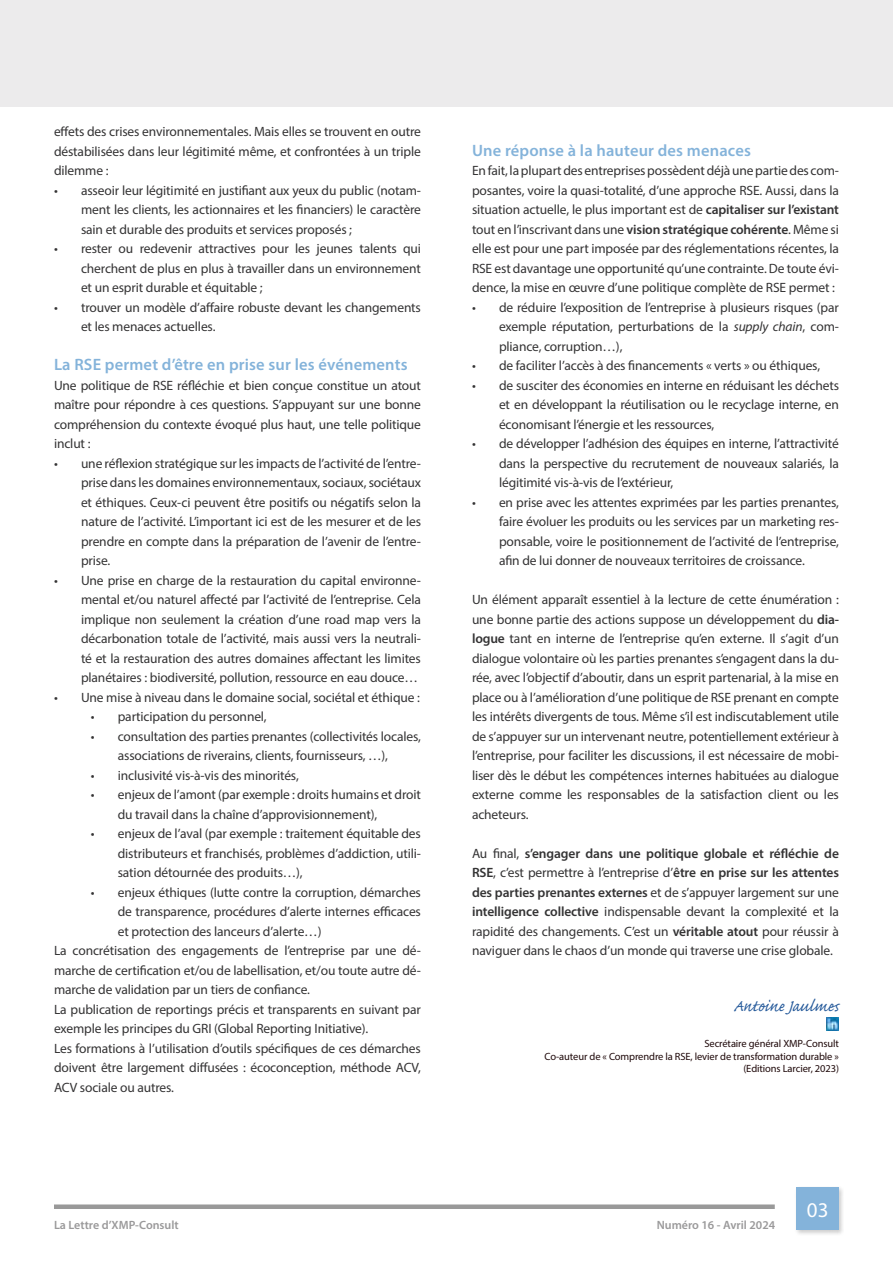
<style>
.page{position:relative;width:893px;height:1263px;background:#fff}
.page>*{position:absolute;margin:0;border:0;box-sizing:border-box;transform-origin:0 0}
.t1{font:21px "Caflisch Script Pro";letter-spacing:-.01em;color:#275b9b}
.t2{font:21px "Myriad Pro";color:#fff}
.t3{font:600 16.5px "Myriad Pro";letter-spacing:.01em;color:#84b3da}
.t4{font:13.5px/19.5px "Myriad Pro";letter-spacing:-.01em;color:#343334;text-align:justify}
.t5{font:600 12px "Myriad Pro";color:#9a999a}
.t6{font:10.5px/12.6px "Myriad Pro";letter-spacing:-.01em;color:#1f090a;text-align:right}
.s1{font-weight:600}
.s2{font-style:italic}
</style>
<div class="page">
<div style="left:54px;top:1204px;width:721px;height:5px;background:#999"></div>
<div style="left:795px;top:1186px;width:49px;height:49px;background:#000;opacity:.2"></div>
<div style="left:796px;top:1188px;width:43px;height:42px;background:#84b3da"></div>
<div style="left:0;top:0;width:893px;height:106px;background:#ecebec"></div>
<svg style="left:826px;top:1017px;width:13px;height:13px"></svg>
<p class="t4" style="left:54px;top:122px;width:368px">effets des crises environnementales. Mais elles se trouvent en outre déstabilisées dans leur légitimité même, et confrontées à un triple dilemme :</p>
<p class="t4" style="left:81px;top:180px;width:341px;text-indent:-27px">• asseoir leur légitimité en justifiant aux yeux du public (notam&shy;ment les clients, les actionnaires et les financiers) le caractère sain et durable des produits et services proposés ;</p>
<p class="t4" style="left:81px;top:239px;width:341px;text-indent:-27px">• rester ou redevenir attractives pour les jeunes talents qui cherchent de plus en plus à travailler dans un environnement et un esprit durable et équitable ;</p>
<p class="t4" style="left:81px;top:297px;width:341px;text-indent:-27px">• trouver un modèle d’affaire robuste devant les changements et les menaces actuelles.</p>
<p class="t3" style="left:54px;top:354px;width:355px">La RSE permet d’être en prise sur les événements</p>
<p class="t4" style="left:54px;top:375px;width:368px">Une politique de RSE réfléchie et bien conçue constitue un atout maître pour répondre à ces questions. S’appuyant sur une bonne compréhension du contexte évoqué plus haut, une telle politique inclut :</p>
<p class="t4" style="left:81px;top:453px;width:341px;text-indent:-27px">• une réflexion stratégique sur les impacts de l’activité de l’entre&shy;prise dans les domaines environnementaux, sociaux, sociétaux et éthiques. Ceux-ci peuvent être positifs ou négatifs selon la nature de l’activité. L’important ici est de les mesurer et de les prendre en compte dans la préparation de l’avenir de l’entre&shy;prise.</p>
<p class="t4" style="left:81px;top:570px;width:341px;text-indent:-27px">• Une prise en charge de la restauration du capital environne&shy;mental et/ou naturel affecté par l’activité de l’entreprise. Cela implique non seulement la création d’une road map vers la décarbonation totale de l’activité, mais aussi vers la neutrali&shy;té et la restauration des autres domaines affectant les limites planétaires : biodiversité, pollution, ressource en eau douce…</p>
<p class="t4" style="left:54px;top:687px;width:367px">• Une mise à niveau dans le domaine social, sociétal et éthique :</p>
<p class="t4" style="left:91px;top:707px;width:177px">• participation du personnel,</p>
<p class="t4" style="left:91px;top:726px;width:332px;text-align:center">• consultation des parties prenantes (collectivités locales, associations de riverains, clients, fournisseurs, …),</p>
<p class="t4" style="left:91px;top:765px;width:210px">• inclusivité vis-à-vis des minorités,</p>
<p class="t4" style="left:118px;top:785px;width:305px;text-indent:-27px">• enjeux de l’amont (par exemple : droits humains et droit du travail dans la chaîne d’approvisionnement),</p>
<p class="t4" style="left:118px;top:824px;width:305px;text-indent:-27px">• enjeux de l’aval (par exemple : traitement équitable des distributeurs et franchisés, problèmes d’addiction, utili&shy;sation détournée des produits…),</p>
<p class="t4" style="left:91px;top:882px;width:332px">• enjeux éthiques (lutte contre la corruption, démarches</p>
<p class="t4" style="left:118px;top:902px;width:305px">de transparence, procédures d’alerte internes efficaces</p>
<p class="t4" style="left:118px;top:921px;width:205px">et protection des lanceurs d’alerte…)</p>
<p class="t4" style="left:54px;top:941px;width:368px">La concrétisation des engagements de l’entreprise par une dé-</p>
<p class="t4" style="left:54px;top:960px;width:368px">marche de certification et/ou de labellisation, et/ou toute autre dé-</p>
<p class="t4" style="left:54px;top:980px;width:257px">marche de validation par un tiers de confiance.</p>
<p class="t4" style="left:54px;top:999px;width:368px">La publication de reportings précis et transparents en suivant par</p>
<p class="t4" style="left:54px;top:1019px;width:316px">exemple les principes du GRI (Global Reporting Initiative).</p>
<p class="t4" style="left:54px;top:1038px;width:368px">Les formations à l’utilisation d’outils spécifiques de ces démarches</p>
<p class="t4" style="left:54px;top:1058px;width:368px">doivent être largement diffusées : écoconception, méthode ACV,</p>
<p class="t4" style="left:54px;top:1077px;width:122px">ACV sociale ou autres.</p>
<p class="t3" style="left:472px;top:140px;width:280px">Une réponse à la hauteur des menaces</p>
<p class="t4" style="left:472px;top:161px;width:368px">En fait, la plupart des entreprises possèdent déjà une partie des com&shy;posantes, voire la quasi-totalité, d’une approche RSE. Aussi, dans la situation actuelle, le plus important est de <span class="s1">capitaliser sur l’existant </span>tout en l’inscrivant dans une <span class="s1">vision stratégique cohérente</span>. Même si elle est pour une part imposée par des réglementations récentes, la RSE est davantage une opportunité qu’une contrainte. De toute évi&shy;dence, la mise en œuvre d’une politique complète de RSE permet :</p>
<p class="t4" style="left:499px;top:297px;width:341px;text-indent:-27px">• de réduire l’exposition de l’entreprise à plusieurs risques (par exemple réputation, perturbations de la <span class="s2">supply chain</span>, com&shy;pliance, corruption…),</p>
<p class="t4" style="left:472px;top:356px;width:350px">• de faciliter l’accès à des financements « verts » ou éthiques,</p>
<p class="t4" style="left:499px;top:375px;width:341px;text-indent:-27px">• de susciter des économies en interne en réduisant les déchets et en développant la réutilisation ou le recyclage interne, en économisant l’énergie et les ressources,</p>
<p class="t4" style="left:499px;top:434px;width:341px;text-indent:-27px">• de développer l’adhésion des équipes en interne, l’attractivité dans la perspective du recrutement de nouveaux salariés, la légitimité vis-à-vis de l’extérieur,</p>
<p class="t4" style="left:499px;top:492px;width:341px;text-indent:-27px">• en prise avec les attentes exprimées par les parties prenantes, faire évoluer les produits ou les services par un marketing res&shy;ponsable, voire le positionnement de l’activité de l’entreprise, afin de lui donner de nouveaux territoires de croissance.</p>
<p class="t4" style="left:472px;top:590px;width:368px">Un élément apparaît essentiel à la lecture de cette énumération : une bonne partie des actions suppose un développement du <span class="s1">dia&shy;logue</span> tant en interne de l’entreprise qu’en externe. Il s’agit d’un dialogue volontaire où les parties prenantes s’engagent dans la du&shy;rée, avec l’objectif d’aboutir, dans un esprit partenarial, à la mise en place ou à l’amélioration d’une politique de RSE prenant en compte les intérêts divergents de tous. Même s’il est indiscutablement utile de s’appuyer sur un intervenant neutre, potentiellement extérieur à l’entreprise, pour faciliter les discussions, il est nécessaire de mobi&shy;liser dès le début les compétences internes habituées au dialogue externe comme les responsables de la satisfaction client ou les acheteurs.</p>
<p class="t4" style="left:472px;top:843px;width:368px">Au final, <span class="s1">s’engager dans une politique globale et réfléchie de RSE</span>, c’est permettre à l’entreprise d’<span class="s1">être en prise sur les attentes des parties prenantes externes</span> et de s’appuyer largement sur une <span class="s1">intelligence collective</span> indispensable devant la complexité et la rapidité des changements. C’est un <span class="s1">véritable atout</span> pour réussir à naviguer dans le chaos d’un monde qui traverse une crise globale.</p>
<h1 class="t1" style="left:733px;top:995px;width:108px">Antoine Jaulmes</h1>
<p class="t6" style="left:544px;top:1037px;width:296px">Secrétaire général XMP-Consult<br>Co-auteur de « Comprendre la RSE, levier de transformation durable » (Editions Larcier, 2023)</p>
<h1 class="t2" style="left:807px;top:1197px;width:23px">03</h1>
<p class="t5" style="left:54px;top:1217px;width:126px">La Lettre d’XMP-Consult</p>
<p class="t5" style="left:657px;top:1217px;width:120px">Numéro 16 - Avril 2024</p>
</div>
